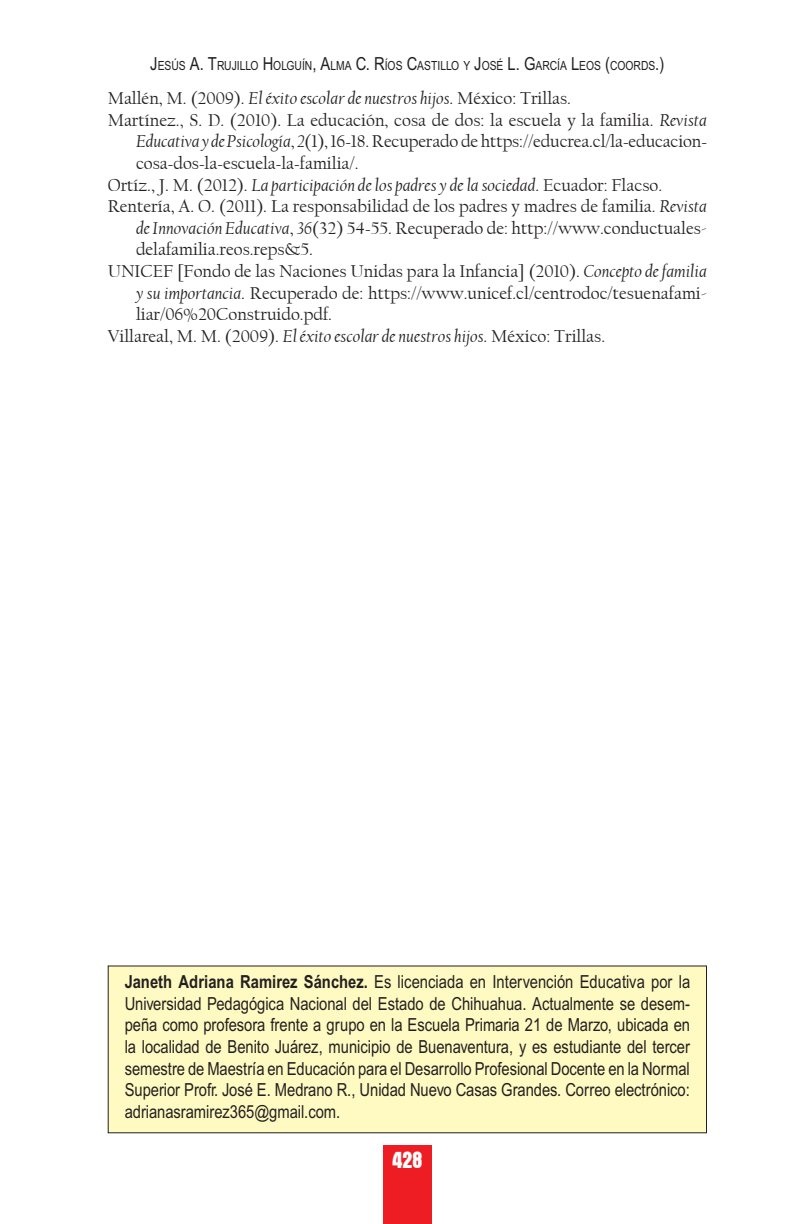
<style>
.page{position:relative;width:792px;height:1224px;background:#fff}
.page>*{position:absolute;margin:0;border:0;box-sizing:border-box;transform-origin:0 0}
.t1{font:700 condensed 24px "Aurora BT";color:#fff}
.t2{font:18px "Californian FB";color:#231f20}
.t3{font:18px/21.6px "Arial Narrow MT Std";color:#231f20;text-align:justify}
.t4{font:italic 18px "Californian FB";color:#231f20}
.t5{font:12.6px "Arial Narrow MT Std";color:#231f20}
.s1{font-size:18px}
.s2{font-style:italic}
.s3{font-family:"Garamond"}
.s4{font-style:normal}
.s5{font-weight:700}
</style>
<div class="page">
<div style="left:383px;top:1146px;width:49px;height:78px;background:#ee1d23"></div>
<div style="left:108px;top:966px;width:598px;height:167px;background:#fffac1"></div>
<p class="t5" style="left:150px;top:58px;width:516px"><span class="s1">J</span>ESÚS <span class="s1">A. T</span>RUJILLO <span class="s1">H</span>OLGUÍN<span class="s1">, A</span>LMA <span class="s1">C. R</span>ÍOS <span class="s1">C</span>ASTILLO Y <span class="s1">J</span>OSÉ <span class="s1">L. G</span>ARCÍA <span class="s1">L</span>EOS <span class="s1">(</span>COORDS<span class="s1">.)</span></p>
<p class="t2" style="left:108px;top:88px;width:465px">Mallén, M. (2009). <span class="s2">El éxito escolar de nuestros hijos</span>. México: Trillas.</p>
<p class="t2" style="left:108px;top:110px;width:601px">Martínez., S. D. (2010). La educación, cosa de dos: la escuela y la familia. <span class="s2">Revista</span></p>
<p class="t2" style="left:136px;top:131px;width:573px"><span class="s2">Educativa y de Psicología</span>, <span class="s2">2</span>(1), 16<span class="s3">-</span>18. Recuperado de https://educrea.cl/la<span class="s3">-</span>educacion<span class="s3">-</span></p>
<p class="t2" style="left:136px;top:153px;width:224px">cosa<span class="s3">-</span>dos<span class="s3">-</span>la<span class="s3">-</span>escuela<span class="s3">-</span>la<span class="s3">-</span>familia/.</p>
<p class="t4" style="left:108px;top:175px;width:556px"><span class="s4">Ortíz., J. M. (2012).</span> La participación de los padres y de la sociedad<span class="s4">. Ecuador: Flacso.</span></p>
<p class="t2" style="left:108px;top:196px;width:601px">Rentería, A. O. (2011). La responsabilidad de los padres y madres de familia. <span class="s2">Revista</span></p>
<p class="t2" style="left:136px;top:218px;width:573px"><span class="s2">de Innovación Educativa</span>, <span class="s2">36</span>(32) 54<span class="s3">-</span>55. Recuperado de: http://www.conductuales-</p>
<p class="t2" style="left:136px;top:239px;width:178px">delafamilia.reos.reps&amp;5.</p>
<p class="t2" style="left:108px;top:261px;width:601px">UNICEF [Fondo de las Naciones Unidas para la Infancia] (2010). <span class="s2">Concepto de familia</span></p>
<p class="t2" style="left:136px;top:283px;width:573px"><span class="s2">y su importancia</span>. Recuperado de: https://www.unicef.cl/centrodoc/tesuenafami-</p>
<p class="t2" style="left:136px;top:304px;width:198px">liar/06%20Construido.pdf.</p>
<p class="t2" style="left:108px;top:326px;width:499px">Villareal, M. M. (2009). <span class="s2">El éxito escolar de nuestros hijos</span>. México: Trillas.</p>
<p class="t3" style="left:125px;top:971px;width:567px"><span class="s5">Janeth Adriana Ramirez Sánchez.</span> Es licenciada en Intervención Educativa por la Universidad Pedagógica Nacional del Estado de Chihuahua. Actualmente se desem&shy;peña como profesora frente a grupo en la Escuela Primaria 21 de Marzo, ubicada en la localidad de Benito Juárez, municipio de Buenaventura, y es estudiante del tercer semestre de Maestría en Educación para el Desarrollo Profesional Docente en la Normal Superior Profr. José E. Medrano R., Unidad Nuevo Casas Grandes. Correo electrónico: adrianasramirez365@gmail.com.</p>
<h1 class="t1" style="left:392px;top:1146px;width:32px">428</h1>
</div>
